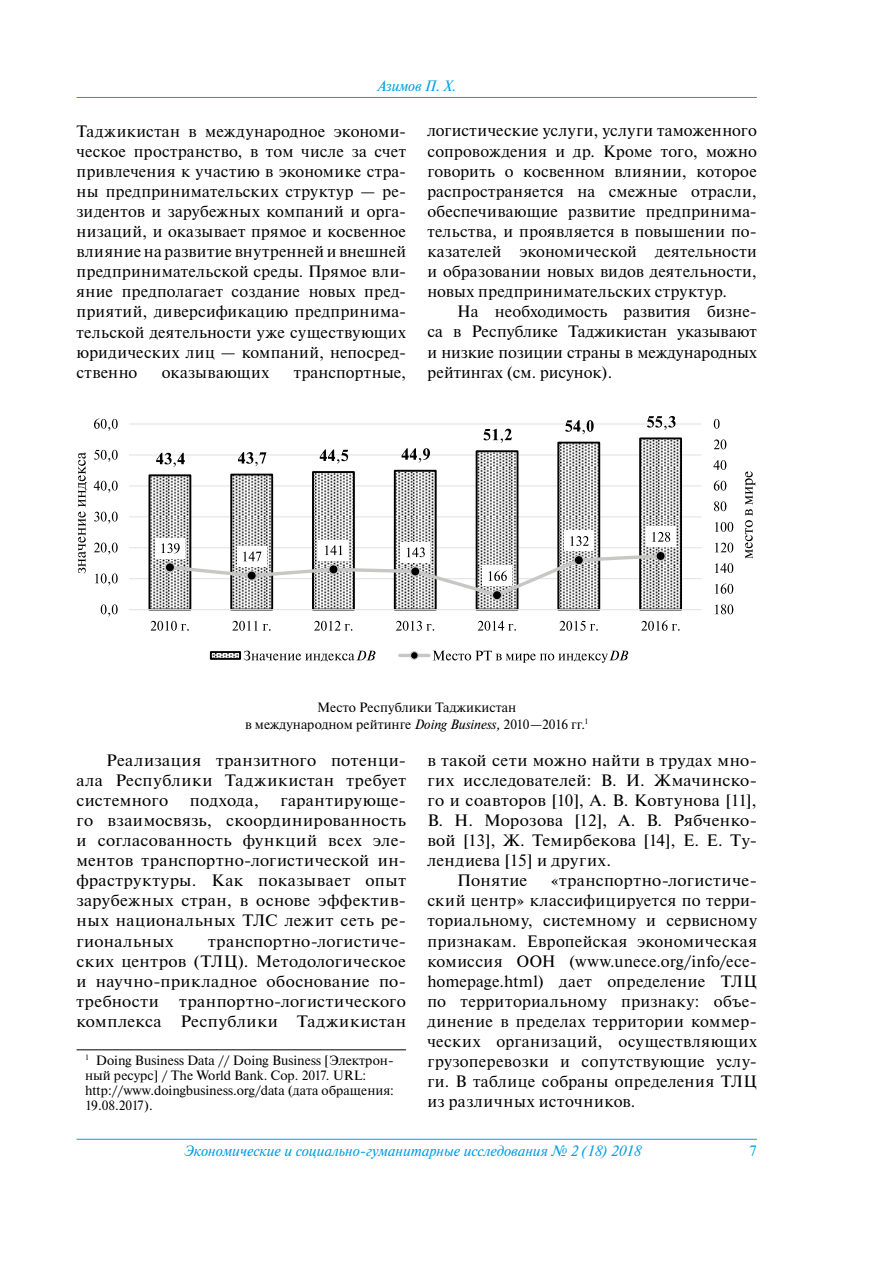
<style>
.page{position:relative;width:893px;height:1263px;background:#fff}
.page>*{position:absolute;margin:0;border:0;box-sizing:border-box;transform-origin:0 0}
.t1{font:16.5px/20.1px "Newton";letter-spacing:.02em;color:#000;text-align:justify;scale:1.04 1}
.t2{font:16.5px/20.1px "Newton";letter-spacing:.02em;color:#000;text-align:justify}
.t3{font:italic 15px "Newton";color:#009fe3}
.t4{font:15px "Newton";color:#009fe3}
.t5{font:13.5px/15px "Newton";color:#000;text-align:center}
.s1{font-style:italic}
</style>
<div class="page">
<hr style="left:129px;top:578px;width:573px;height:1px;background:#e3e3e3">
<hr style="left:129px;top:547px;width:573px;height:1px;background:#e3e3e3">
<hr style="left:129px;top:516px;width:573px;height:1px;background:#e3e3e3">
<hr style="left:129px;top:485px;width:573px;height:1px;background:#e3e3e3">
<hr style="left:129px;top:454px;width:573px;height:1px;background:#e3e3e3">
<hr style="left:129px;top:423px;width:573px;height:2px;background:#e3e3e3">
<svg style="left:148px;top:437px;width:535px;height:174px"></svg>
<hr style="left:129px;top:609px;width:573px;height:1px;background:#e3e3e3">
<div style="left:492px;top:590px;width:10px;height:10px;border:1px solid #c7c7c6;border-radius:50%"></div>
<svg style="left:156px;top:453px;width:29px;height:14px"></svg>
<svg style="left:238px;top:452px;width:28px;height:14px"></svg>
<svg style="left:320px;top:449px;width:28px;height:15px"></svg>
<svg style="left:402px;top:448px;width:28px;height:14px"></svg>
<svg style="left:483px;top:429px;width:29px;height:14px"></svg>
<svg style="left:565px;top:420px;width:29px;height:14px"></svg>
<svg style="left:647px;top:416px;width:28px;height:14px"></svg>
<div style="left:155px;top:538px;width:30px;height:20px;background:#fff"></div>
<div style="left:564px;top:531px;width:30px;height:20px;background:#fff"></div>
<div style="left:646px;top:526px;width:29px;height:21px;background:#fff"></div>
<svg style="left:161px;top:532px;width:509px;height:67px"></svg>
<svg style="left:714px;top:419px;width:6px;height:10px"></svg>
<svg style="left:714px;top:439px;width:12px;height:10px"></svg>
<svg style="left:714px;top:460px;width:12px;height:10px"></svg>
<svg style="left:714px;top:480px;width:12px;height:11px"></svg>
<svg style="left:714px;top:501px;width:12px;height:10px"></svg>
<svg style="left:715px;top:522px;width:18px;height:10px"></svg>
<svg style="left:715px;top:543px;width:18px;height:9px"></svg>
<svg style="left:715px;top:563px;width:18px;height:10px"></svg>
<svg style="left:715px;top:583px;width:18px;height:11px"></svg>
<svg style="left:715px;top:604px;width:18px;height:10px"></svg>
<svg style="left:101px;top:604px;width:17px;height:12px"></svg>
<svg style="left:95px;top:573px;width:23px;height:12px"></svg>
<svg style="left:94px;top:543px;width:24px;height:12px"></svg>
<svg style="left:94px;top:512px;width:24px;height:12px"></svg>
<svg style="left:94px;top:481px;width:24px;height:12px"></svg>
<svg style="left:94px;top:450px;width:24px;height:12px"></svg>
<svg style="left:94px;top:418px;width:24px;height:13px"></svg>
<svg style="left:150px;top:621px;width:39px;height:10px"></svg>
<svg style="left:232px;top:621px;width:39px;height:10px"></svg>
<svg style="left:314px;top:621px;width:38px;height:10px"></svg>
<svg style="left:396px;top:621px;width:38px;height:10px"></svg>
<svg style="left:478px;top:621px;width:38px;height:10px"></svg>
<svg style="left:559px;top:621px;width:39px;height:10px"></svg>
<svg style="left:641px;top:620px;width:39px;height:11px"></svg>
<svg style="left:745px;top:471px;width:10px;height:88px"></svg>
<svg style="left:78px;top:452px;width:9px;height:121px"></svg>
<svg style="left:213px;top:654px;width:25px;height:3px"></svg>
<div style="left:210px;top:651px;width:31px;height:9px;border:2px solid #000"></div>
<svg style="left:244px;top:651px;width:131px;height:11px"></svg>
<hr style="left:400px;top:654px;width:29px;height:3px;background:#c7c7c6">
<div style="left:411px;top:652px;width:7px;height:7px;background:#000;border-radius:50%"></div>
<div style="left:410px;top:651px;width:9px;height:9px;border:1px solid #c7c7c6;border-radius:50%"></div>
<svg style="left:433px;top:651px;width:195px;height:12px"></svg>
<hr style="left:77px;top:1049px;width:329px;height:1px;background:#000">
<hr style="left:77px;top:1139px;width:680px;height:1px;background:#009fe3">
<hr style="left:77px;top:97px;width:680px;height:1px;background:#009fe3">
<p class="t3" style="left:377px;top:77px;width:80px">Азимов П. Х.</p>
<p class="t2" style="left:77px;top:121px;width:331px">Таджикистан в международное экономи&shy;ческое пространство, в том числе за счет привлечения к участию в экономике стра&shy;ны предпринимательских структур — ре&shy;зидентов и зарубежных компаний и орга&shy;низаций, и оказывает прямое и косвенное влияние на развитие внутренней и внешней предпринимательской среды. Прямое вли&shy;яние предполагает создание новых пред&shy;приятий, диверсификацию предпринима&shy;тельской деятельности уже существующих юридических лиц — компаний, непосред&shy;ственно</p>
<p class="t2" style="left:162px;top:362px;width:109px">оказывающих</p>
<p class="t2" style="left:294px;top:362px;width:114px">транспортные,</p>
<p class="t2" style="left:427px;top:121px;width:331px">логистические услуги, услуги таможенного сопровождения и др. Кроме того, можно говорить о косвенном влиянии, которое распространяется на смежные отрасли, обеспечивающие развитие предпринима&shy;тельства, и проявляется в повышении по&shy;казателей экономической деятельности и образовании новых видов деятельности, новых предпринимательских структур.</p>
<p class="t2" style="left:427px;top:302px;width:331px;text-indent:30px">На необходимость развития бизне&shy;са в Республике Таджикистан указывают и низкие позиции страны в международных рейтингах (см. рисунок).</p>
<p class="t5" style="left:245px;top:699px;width:345px;line-height:16.5px">Место Республики Таджикистан<br>в международном рейтинге <span class="s1">Doing Business,</span> 2010—2016 гг.<sup>1</sup></p>
<p class="t1" style="left:77px;top:750px;width:318px;text-indent:30px">Реализация транзитного потенци&shy;ала Республики Таджикистан требует системного</p>
<p class="t1" style="left:427px;top:750px;width:318px">в такой сети можно найти в трудах мно-</p>
<p class="t1" style="left:427px;top:770px;width:318px">гих исследователей: В. И. Жмачинско-</p>
<p class="t1" style="left:427px;top:790px;width:318px">го и соавторов [10], А. В. Ковтунова [11],</p>
<p class="t1" style="left:427px;top:810px;width:318px">В. Н. Морозова [12], А. В. Рябченко-</p>
<p class="t1" style="left:427px;top:830px;width:318px">вой [13], Ж. Темирбекова [14], Е. Е. Ту-</p>
<p class="t1" style="left:427px;top:850px;width:178px">лендиева [15] и других.</p>
<p class="t1" style="left:457px;top:871px;width:69px">Понятие</p>
<p class="t1" style="left:77px;top:790px;width:318px;text-indent:204px">гарантирующе&shy;го взаимосвязь, скоординированность и согласованность функций всех эле&shy;ментов транспортно-логистической ин&shy;фраструктуры. Как показывает опыт зарубежных стран, в основе эффектив&shy;ных национальных ТЛС лежит сеть ре&shy;гиональных</p>
<p class="t1" style="left:190px;top:790px;width:68px">подхода,</p>
<p class="t1" style="left:427px;top:871px;width:318px;text-align:left;text-indent:123px">«транспортно-логистиче&shy;ский центр» классифицируется по терри&shy;ториальному, системному и сервисному признакам. Европейская экономическая комиссия ООН (www.unece.org/info/ece&shy;homepage.html) дает определение ТЛЦ по территориальному признаку: объе&shy;динение в пределах территории коммер&shy;ческих организаций, осуществляющих грузоперевозки и сопутствующие услу&shy;ги. В таблице собраны определения ТЛЦ из различных источников.</p>
<p class="t1" style="left:77px;top:931px;width:318px;text-indent:132px">транспортно-логистиче&shy;ских центров (ТЛЦ). Методологическое и научно-прикладное обоснование по&shy;требности транпортно-логистического комплекса Республики Таджикистан</p>
<p class="t5" style="left:85px;top:1053px;width:310px;text-align:left"><sup>1</sup> Doing Business Data // Doing Business [Электрон&shy;ный ресурс] / The World Bank. Cop. 2017. URL: http://www.doingbusiness.org/data (дата обращения:<br>19.08.2017).</p>
<p class="t3" style="left:184px;top:1141px;width:459px">Экономические и социально-гуманитарные исследования № 2 (18) 2018</p>
<p class="t4" style="left:749px;top:1141px;width:9px">7</p>
</div>
